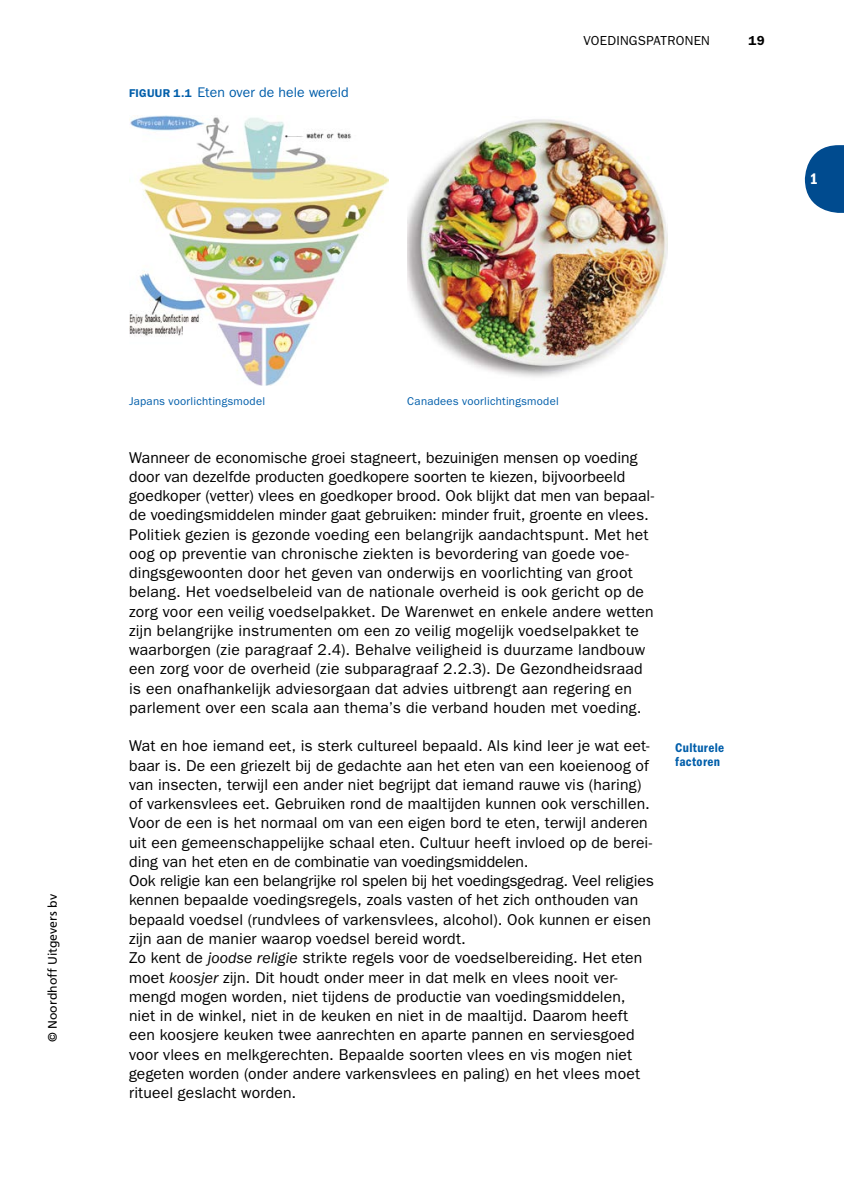
<style>
.page{position:relative;width:844px;height:1191px;background:#fff}
.page>*{position:absolute;margin:0;border:0;box-sizing:border-box;transform-origin:0 0}
.t1{font:15.75px/19.2px "ITC Franklin Gothic Std";letter-spacing:.01em;color:#000}
.t2{font:15.75px "ITC Franklin Gothic Std Dm Cd";color:#fff}
.t3{font:14px "ITC Franklin Gothic Std";letter-spacing:.005em;color:#005eaa}
.t4{font:13.12px/14.3px "ITC Franklin Gothic Std Dm Cd";letter-spacing:.025em;color:#005eaa}
.t5{font:13.12px "ITC Franklin Gothic Std";color:#000}
.t6{font:600 13.12px "ITC Franklin Gothic Std";color:#000}
.t7{font:12.25px "Frutiger LT Std";color:#000}
.t8{font:11.38px "ITC Franklin Gothic Std";letter-spacing:.02em;color:#005eaa}
.s1{font-weight:600;font-size:11.38px}
.s2{font-style:italic}
</style>
<div class="page">
<svg style="left:804px;top:145px;width:39px;height:68px"></svg>
<img style="left:129px;top:116px;width:260px;height:269px">
<img style="left:407px;top:119px;width:260px;height:258px">
<p class="t3" style="left:129px;top:84px;width:221px"><span class="s1">FIGUUR 1.1</span> Eten over de hele wereld</p>
<p class="t5" style="left:583px;top:33px;width:17px">Voedingspa</p>
<p class="t5" style="left:660px;top:33px;width:16px">tronen</p>
<p class="t6" style="left:748px;top:32px;width:18px">19</p>
<p class="t2" style="left:809px;top:170px;width:10px">1</p>
<p class="t7" style="left:45px;top:1042px;width:149px;rotate:-90deg">© Noordhoff Uitgevers bv</p>
<p class="t8" style="left:129px;top:394px;width:137px">Japans voorlichtingsmodel</p>
<p class="t8" style="left:407px;top:394px;width:153px">Canadees voorlichtingsmodel</p>
<p class="t1" style="left:129px;top:448px;width:526px">Wanneer de economische groei stagneert, bezuinigen mensen op voeding door van dezelfde producten goedkopere soorten te kiezen, bijvoorbeeld goedkoper (vetter) vlees en goedkoper brood. Ook blijkt dat men van bepaal&shy;de voedingsmiddelen minder gaat gebruiken: minder fruit, groente en vlees.<br>Politiek gezien is gezonde voeding een belangrijk aandachtspunt. Met het oog op preventie van chronische ziekten is bevordering van goede voe&shy;dingsgewoonten door het geven van onderwijs en voorlichting van groot belang. Het voedselbeleid van de nationale overheid is ook gericht op de zorg voor een veilig voedselpakket. De Warenwet en enkele andere wetten zijn belangrijke instrumenten om een zo veilig mogelijk voedselpakket te waarborgen (zie paragraaf 2.4). Behalve veiligheid is duurzame landbouw een zorg voor de overheid (zie subparagraaf 2.2.3). De Gezondheidsraad is een onafhankelijk adviesorgaan dat advies uitbrengt aan regering en parlement over een scala aan thema’s die verband houden met voeding.</p>
<p class="t1" style="left:129px;top:736px;width:526px">Wat en hoe iemand eet, is sterk cultureel bepaald. Als kind leer je wat eet&shy;baar is. De een griezelt bij de gedachte aan het eten van een koeienoog of van insecten, terwijl een ander niet begrijpt dat iemand rauwe vis (haring) of varkensvlees eet. Gebruiken rond de maaltijden kunnen ook verschillen.<br>Voor de een is het normaal om van een eigen bord te eten, terwijl anderen uit een gemeenschappelijke schaal eten. Cultuur heeft invloed op de berei&shy;ding van het eten en de combinatie van voedingsmiddelen.<br>Ook religie kan een belangrijke rol spelen bij het voedingsgedrag. Veel religies kennen bepaalde voedingsregels, zoals vasten of het zich onthouden van bepaald voedsel (rundvlees of varkensvlees, alcohol). Ook kunnen er eisen zijn aan de manier waarop voedsel bereid wordt.<br>Zo kent de <span class="s2">joodse religie</span> strikte regels voor de voedselbereiding. Het eten moet <span class="s2">koosjer</span> zijn. Dit houdt onder meer in dat melk en vlees nooit ver&shy;mengd mogen worden, niet tijdens de productie van voedingsmiddelen, niet in de winkel, niet in de keuken en niet in de maaltijd. Daarom heeft een koosjere keuken twee aanrechten en aparte pannen en serviesgoed voor vlees en melkgerechten. Bepaalde soorten vlees en vis mogen niet gegeten worden (onder andere varkensvlees en paling) en het vlees moet ritueel geslacht worden.</p>
<p class="t4" style="left:675px;top:740px;width:51px">Culturele factoren</p>
</div>
